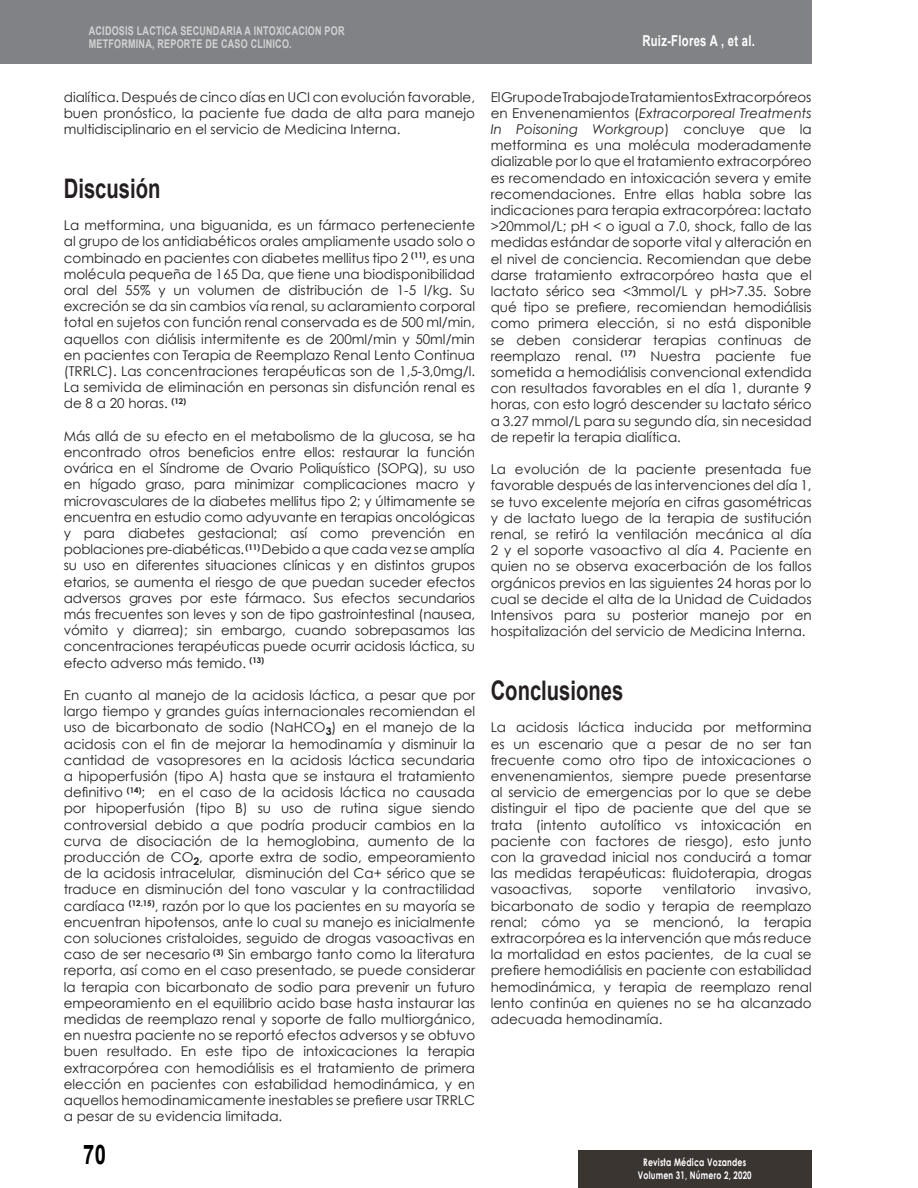
<style>
.page{position:relative;width:918px;height:1188px;background:#fff}
.page>*{position:absolute;margin:0;border:0;box-sizing:border-box;transform-origin:0 0}
.INTRATÍTULO_ABSTRACT{font:700 27px "Arial";color:#231f20;scale:.75 1}
.t1{font:700 27px "Arial";color:#000;scale:.75 1}
.AUTOR_PÁGINAS_INTERN{font:700 15px "Arial";letter-spacing:.025em;color:#fff;scale:.75 1}
.TEXTO_CUERPO2{font:13.5px/16.2px "Century Gothic";color:#231f20;text-align:justify}
.TÍTULO_PÁGINAS_INTER{font:700 12px/13.5px "Arial";letter-spacing:.025em;color:#d1d2d4;scale:.75 1}
.t2{font:700 10.5px "Century Gothic";letter-spacing:.025em;color:#fff;scale:.75 1}
.s1{font-style:italic}
</style>
<div class="page">
<div style="left:0;top:0;width:812px;height:64px;background:#808285"></div>
<div style="left:578px;top:1150px;width:234px;height:38px;background:#3b3532"></div>
<p class="TÍTULO_PÁGINAS_INTER" style="left:89px;top:24px;width:342px">ACIDOSIS LACTICA SECUNDARIA A INTOXICACION POR<br>METFORMINA, REPORTE DE CASO CLINICO.</p>
<p class="AUTOR_PÁGINAS_INTERN" style="left:642px;top:30px;width:152px">Ruiz-Flores A , et al.</p>
<p class="TEXTO_CUERPO2" style="left:64px;top:88px;width:413px">dialítica. Después de cinco días en UCI con evolución favorable, buen pronóstico, la paciente fue dada de alta para manejo multidisciplinario en el servicio de Medicina Interna.</p>
<p class="INTRATÍTULO_ABSTRACT" style="left:64px;top:170px;width:131px">Discusión</p>
<p class="TEXTO_CUERPO2" style="left:64px;top:217px;width:413px">La metformina, una biguanida, es un fármaco perteneciente al grupo de los antidiabéticos orales ampliamente usado solo o combinado en pacientes con diabetes mellitus tipo 2 <sup>(11)</sup>, es una molécula pequeña de 165 Da, que tiene una biodisponibilidad oral del 55% y un volumen de distribución de 1-5 l/kg. Su excreción se da sin cambios vía renal, su aclaramiento corporal total en sujetos con función renal conservada es de 500 ml/min, aquellos con diálisis intermitente es de 200ml/min y 50ml/min en pacientes con Terapia de Reemplazo Renal Lento Continua (TRRLC). Las concentraciones terapéuticas son de 1,5-3,0mg/l.<br>La semivida de eliminación en personas sin disfunción renal es de 8 a 20 horas. <sup>(12)</sup></p>
<p class="TEXTO_CUERPO2" style="left:64px;top:428px;width:413px">Más allá de su efecto en el metabolismo de la glucosa, se ha encontrado otros beneficios entre ellos: restaurar la función ovárica en el Síndrome de Ovario Poliquístico (SOPQ), su uso en hígado graso, para minimizar complicaciones macro y microvasculares de la diabetes mellitus tipo 2; y últimamente se encuentra en estudio como adyuvante en terapias oncológicas y para diabetes gestacional; así como prevención en poblaciones pre-diabéticas. <sup>(11)</sup> Debido a que cada vez se amplía su uso en diferentes situaciones clínicas y en distintos grupos etarios, se aumenta el riesgo de que puedan suceder efectos adversos graves por este fármaco. Sus efectos secundarios más frecuentes son leves y son de tipo gastrointestinal (nausea, vómito y diarrea); sin embargo, cuando sobrepasamos las concentraciones terapéuticas puede ocurrir acidosis láctica, su efecto adverso más temido. <sup>(13)</sup></p>
<p class="TEXTO_CUERPO2" style="left:64px;top:687px;width:413px">En cuanto al manejo de la acidosis láctica, a pesar que por largo tiempo y grandes guías internacionales recomiendan el uso de bicarbonato de sodio (NaHCO<sub>3</sub>) en el manejo de la acidosis con el fin de mejorar la hemodinamía y disminuir la cantidad de vasopresores en la acidosis láctica secundaria a hipoperfusión (tipo A) hasta que se instaura el tratamiento definitivo <sup>(14)</sup>; en el caso de la acidosis láctica no causada por hipoperfusión (tipo B) su uso de rutina sigue siendo controversial debido a que podría producir cambios en la curva de disociación de la hemoglobina, aumento de la producción de CO<sub>2</sub>, aporte extra de sodio, empeoramiento de la acidosis intracelular, disminución del Ca+ sérico que se traduce en disminución del tono vascular y la contractilidad cardíaca <sup>(12,15)</sup>, razón por lo que los pacientes en su mayoría se encuentran hipotensos, ante lo cual su manejo es inicialmente con soluciones cristaloides, seguido de drogas vasoactivas en caso de ser necesario <sup>(3)</sup> Sin embargo tanto como la literatura reporta, así como en el caso presentado, se puede considerar la terapia con bicarbonato de sodio para prevenir un futuro empeoramiento en el equilibrio acido base hasta instaurar las medidas de reemplazo renal y soporte de fallo multiorgánico, en nuestra paciente no se reportó efectos adversos y se obtuvo buen resultado. En este tipo de intoxicaciones la terapia extracorpórea con hemodiálisis es el tratamiento de primera elección en pacientes con estabilidad hemodinámica, y en aquellos hemodinamicamente inestables se prefiere usar TRRLC a pesar de su evidencia limitada.</p>
<p class="t1" style="left:83px;top:1136px;width:32px">70</p>
<p class="TEXTO_CUERPO2" style="left:491px;top:88px;width:323px">El Grupo de Trabajo de Tratamientos Extracorpóreos en Envenenamientos (<span class="s1">Extracorporeal Treatments In Poisoning Workgroup</span>) concluye que la metformina es una molécula moderadamente dializable por lo que el tratamiento extracorpóreo es recomendado en intoxicación severa y emite recomendaciones. Entre ellas habla sobre las indicaciones para terapia extracorpórea: lactato &gt;20mmol/L; pH &lt; o igual a 7.0, shock, fallo de las medidas estándar de soporte vital y alteración en el nivel de conciencia. Recomiendan que debe darse tratamiento extracorpóreo hasta que el lactato sérico sea &lt;3mmol/L y pH&gt;7.35. Sobre qué tipo se prefiere, recomiendan hemodiálisis como primera elección, si no está disponible se deben considerar terapias continuas de reemplazo renal. <sup>(17)</sup> Nuestra paciente fue sometida a hemodiálisis convencional extendida con resultados favorables en el día 1, durante 9 horas, con esto logró descender su lactato sérico a 3.27 mmol/L para su segundo día, sin necesidad de repetir la terapia dialítica.</p>
<p class="TEXTO_CUERPO2" style="left:491px;top:461px;width:323px">La evolución de la paciente presentada fue favorable después de las intervenciones del día 1, se tuvo excelente mejoría en cifras gasométricas y de lactato luego de la terapia de sustitución renal, se retiró la ventilación mecánica al día 2 y el soporte vasoactivo al día 4. Paciente en quien no se observa exacerbación de los fallos orgánicos previos en las siguientes 24 horas por lo cual se decide el alta de la Unidad de Cuidados Intensivos para su posterior manejo por en hospitalización del servicio de Medicina Interna.</p>
<p class="INTRATÍTULO_ABSTRACT" style="left:491px;top:672px;width:179px">Conclusiones</p>
<p class="TEXTO_CUERPO2" style="left:491px;top:719px;width:323px">La acidosis láctica inducida por metformina es un escenario que a pesar de no ser tan frecuente como otro tipo de intoxicaciones o envenenamientos, siempre puede presentarse al servicio de emergencias por lo que se debe distinguir el tipo de paciente que del que se trata (intento autolítico vs intoxicación en paciente con factores de riesgo), esto junto con la gravedad inicial nos conducirá a tomar las medidas terapéuticas: fluidoterapia, drogas vasoactivas,</p>
<p class="TEXTO_CUERPO2" style="left:491px;top:881px;width:323px;text-indent:265px">invasivo, bicarbonato de sodio y terapia de reemplazo renal; cómo ya se mencionó, la terapia extracorpórea es la intervención que más reduce la mortalidad en estos pacientes, de la cual se prefiere hemodiálisis en paciente con estabilidad hemodinámica, y terapia de reemplazo renal lento continúa en quienes no se ha alcanzado adecuada hemodinamía.</p>
<p class="TEXTO_CUERPO2" style="left:593px;top:881px;width:51px">soporte</p>
<p class="TEXTO_CUERPO2" style="left:663px;top:881px;width:74px">ventilatorio</p>
<p class="t2" style="left:643px;top:1156px;width:139px">Revista Médica Vozandes</p>
<p class="t2" style="left:638px;top:1168px;width:153px">Volumen 31, Número 2, 2020</p>
</div>
